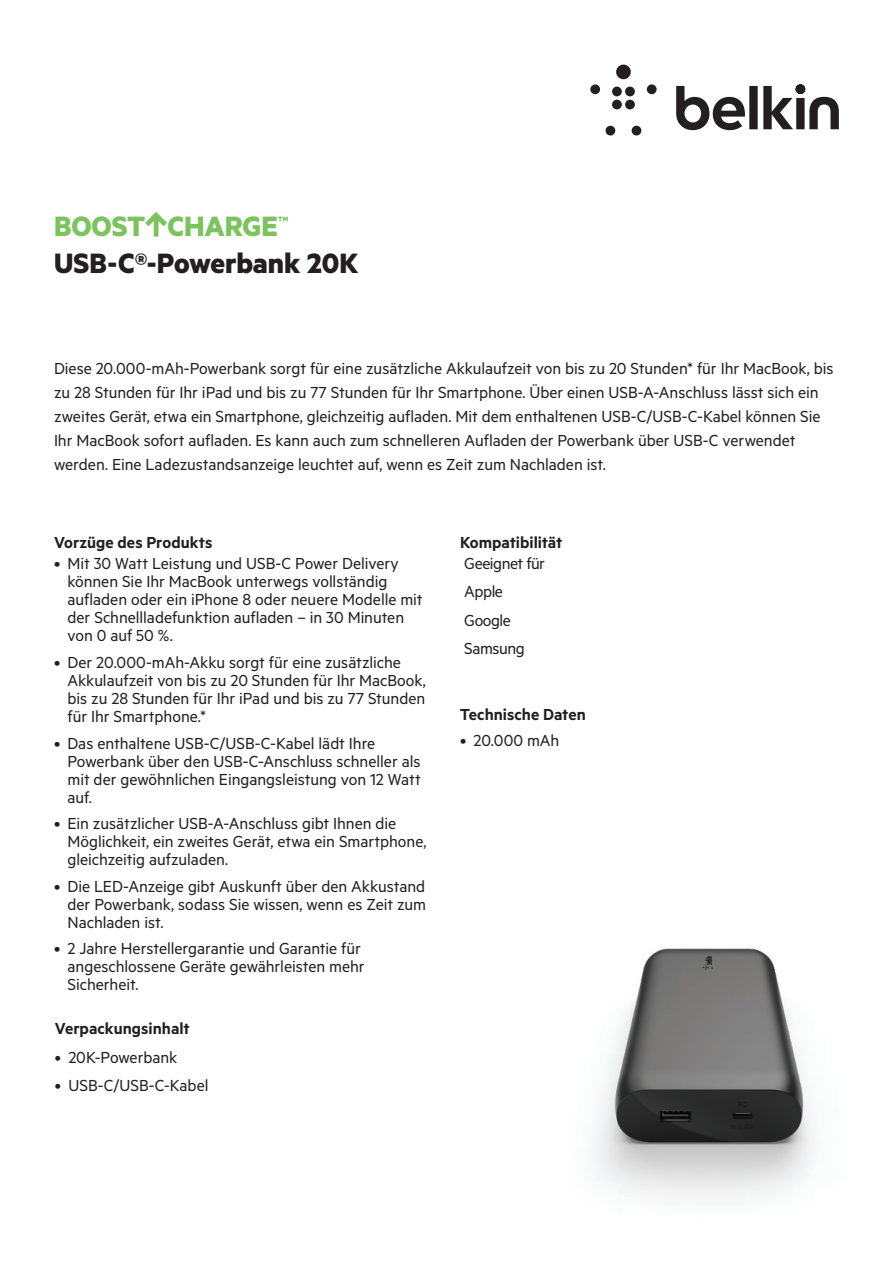
<style>
.page{position:relative;width:893px;height:1263px;background:#fff}
.page>*{position:absolute;margin:0;border:0;box-sizing:border-box;transform-origin:0 0}
.t1{font:700 31.5px/36.5px "Metric";letter-spacing:-.005em;color:#231f20}
.t2{font:18px/18px "Metric";letter-spacing:-.005em;color:#231f20}
.t3{font:600 18px "Metric";color:#231f20}
.t4{font:18px/28.2px "Metric";letter-spacing:-.025em;color:#231f20}
.s1{color:#7bc35c}
</style>
<div class="page">
<img style="left:595px;top:948px;width:219px;height:254px">
<svg style="left:590px;top:65px;width:249px;height:70px"></svg>
<svg style="left:145px;top:212px;width:22px;height:25px"></svg>
<h1 class="t1" style="left:54px;top:207px;width:306px"><span class="s1">BOOST CHARGE</span><sup>™<br></sup>USB-C®-Powerbank 20K</h1>
<p class="t2" style="left:54px;top:356px;width:781px;line-height:24px">Diese 20.000-mAh-Powerbank sorgt für eine zusätzliche Akkulaufzeit von bis zu 20 Stunden* für Ihr MacBook, bis zu 28 Stunden für Ihr iPad und bis zu 77 Stunden für Ihr Smartphone. Über einen USB-A-Anschluss lässt sich ein zweites Gerät, etwa ein Smartphone, gleichzeitig aufladen. Mit dem enthaltenen USB-C/USB-C-Kabel können Sie Ihr MacBook sofort aufladen. Es kann auch zum schnelleren Aufladen der Powerbank über USB-C verwendet werden. Eine Ladezustandsanzeige leuchtet auf, wenn es Zeit zum Nachladen ist.</p>
<p class="t3" style="left:54px;top:531px;width:160px">Vorzüge des Produkts</p>
<p class="t3" style="left:460px;top:531px;width:104px">Kompatibilität</p>
<p class="t2" style="left:68px;top:554px;width:357px;text-indent:-14px">• Mit 30 Watt Leistung und USB-C Power Delivery können Sie Ihr MacBook unterwegs vollständig aufladen oder ein iPhone 8 oder neuere Modelle mit der Schnellladefunktion aufladen – in 30 Minuten von 0 auf 50 %.</p>
<p class="t2" style="left:68px;top:653px;width:360px;text-indent:-14px">• Der 20.000-mAh-Akku sorgt für eine zusätzliche Akkulaufzeit von bis zu 20 Stunden für Ihr MacBook, bis zu 28 Stunden für Ihr iPad und bis zu 77 Stunden für Ihr Smartphone.*</p>
<p class="t2" style="left:68px;top:733px;width:355px;text-indent:-14px">• Das enthaltene USB-C/USB-C-Kabel lädt Ihre Powerbank über den USB-C-Anschluss schneller als mit der gewöhnlichen Eingangsleistung von 12 Watt auf.</p>
<p class="t2" style="left:68px;top:814px;width:360px;text-indent:-14px">• Ein zusätzlicher USB-A-Anschluss gibt Ihnen die<br>Möglichkeit, ein zweites Gerät, etwa ein Smartphone, gleichzeitig aufzuladen.</p>
<p class="t2" style="left:68px;top:876px;width:360px;text-align:justify;text-indent:-14px">• Die LED-Anzeige gibt Auskunft über den Akkustand der Powerbank, sodass Sie wissen, wenn es Zeit zum Nachladen ist.</p>
<p class="t2" style="left:68px;top:939px;width:299px;text-indent:-14px">• 2 Jahre Herstellergarantie und Garantie für angeschlossene Geräte gewährleisten mehr<br>Sicherheit.</p>
<p class="t4" style="left:464px;top:549px;width:82px">Geeignet für<br>Apple<br>Google<br>Samsung</p>
<p class="t3" style="left:460px;top:703px;width:127px">Technische Daten</p>
<p class="t2" style="left:460px;top:730px;width:101px">• 20.000 mAh</p>
<p class="t3" style="left:55px;top:1018px;width:136px">Verpackungsinhalt</p>
<p class="t2" style="left:55px;top:1047px;width:124px">• 20K-Powerbank</p>
<p class="t2" style="left:55px;top:1075px;width:155px">• USB-C/USB-C-Kabel</p>
</div>
